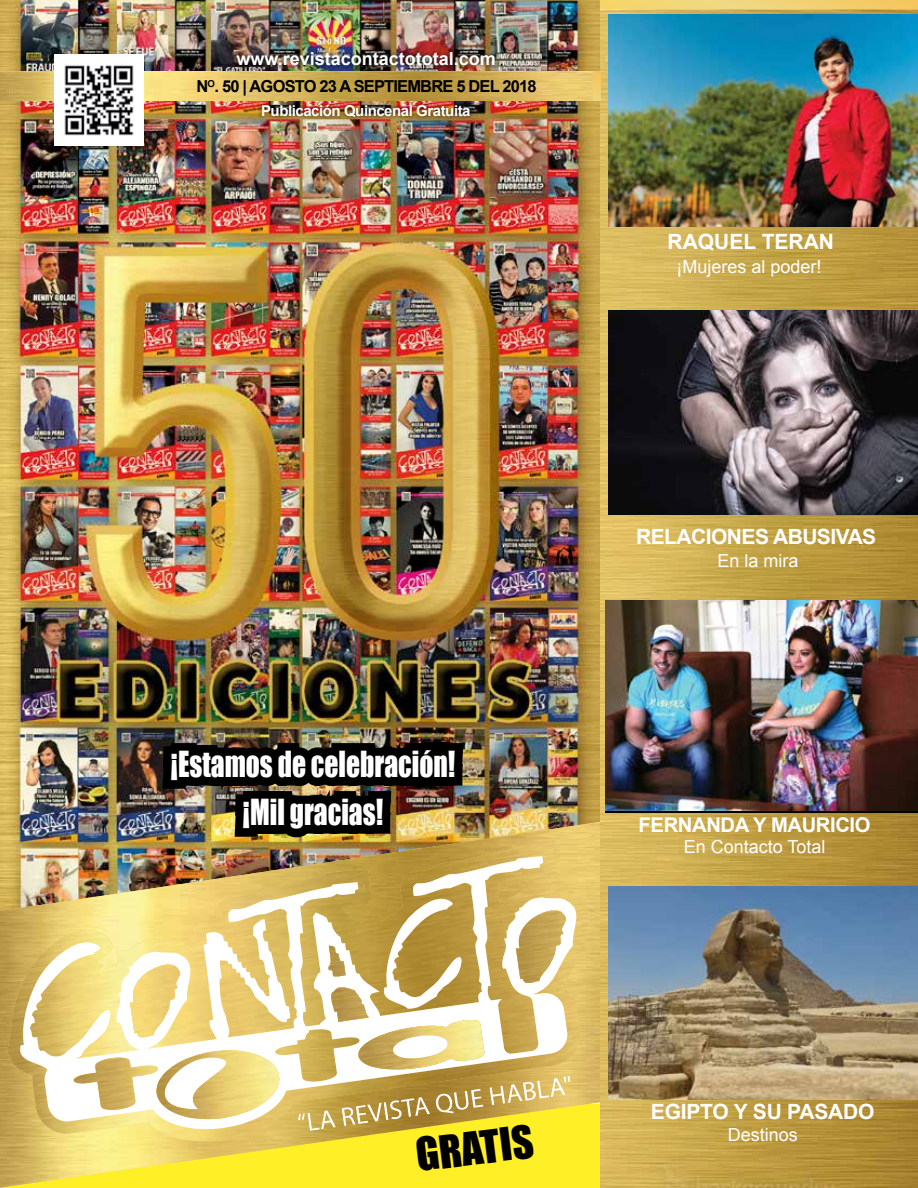
<style>
.page{position:relative;width:918px;height:1188px;background:#fff}
.page>*{position:absolute;margin:0;border:0;box-sizing:border-box;transform-origin:0 0}
.t1{font:42px "Impact";color:#000}
.t2{font:33px/48px "Impact";color:#fff;text-align:center;scale:.83 1}
.t3{font:700 21px "Arial";letter-spacing:-.015em;color:#fff}
.t4{font:700 20.25px "Arial";letter-spacing:-.02em;color:#fff}
.t5{font:18px "Arial";color:#fff}
.t6{font:700 18px "Arial";color:#fff}
.t7{font:700 16.5px "Arial";letter-spacing:-.05em;color:#000}
.t8{font:700 15px "Arial";letter-spacing:-.03em;color:#fff}
</style>
<div class="page">
<img style="left:0;top:0;width:600px;height:822px">
<img style="left:0;top:822px;width:600px;height:366px">
<img style="left:8px;top:843px;width:65px;height:241px">
<svg style="left:20px;top:856px;width:556px;height:274px"></svg>
<img style="left:600px;top:9px;width:318px;height:1179px">
<img style="left:0;top:72px;width:593px;height:28px">
<div style="left:232px;top:48px;width:267px;height:22px;background:#000;opacity:.75"></div>
<div style="left:258px;top:101px;width:216px;height:20px;background:#000;opacity:.75"></div>
<img style="left:54px;top:54px;width:90px;height:91px">
<img style="left:608px;top:14px;width:310px;height:213px">
<img style="left:605px;top:601px;width:313px;height:209px">
<img style="left:608px;top:887px;width:310px;height:212px">
<img style="left:73px;top:513px;width:497px;height:618px">
<img style="left:608px;top:310px;width:310px;height:204px">
<p class="t6" style="left:237px;top:47px;width:261px">www.revistacontactototal.com</p>
<p class="t7" style="left:197px;top:76px;width:77px">N<sup>o</sup> . 50 | Agosto</p>
<p class="t7" style="left:320px;top:76px;width:45px">23 a septiembre</p>
<p class="t7" style="left:456px;top:76px;width:24px">5 del</p>
<p class="t7" style="left:503px;top:76px;width:36px">2018</p>
<p class="t8" style="left:261px;top:101px;width:211px">Publicación Quincenal Gratuita</p>
<h2 class="t2" style="left:171px;top:740px;width:344px">¡Estamos de celebración! ¡Mil gracias!</h2>
<h1 class="t1" style="left:412px;top:1123px;width:119px;rotate:-7deg">GRATIS</h1>
<p class="t3" style="left:668px;top:228px;width:168px">RAQUEL TERAN</p>
<p class="t5" style="left:676px;top:255px;width:147px">¡Mujeres al poder!</p>
<p class="t3" style="left:636px;top:523px;width:242px">RELACIONES ABUSIVAS</p>
<p class="t5" style="left:718px;top:549px;width:83px">En la mira</p>
<p class="t4" style="left:639px;top:812px;width:233px">FERNANDA Y MAURICIO</p>
<p class="t5" style="left:684px;top:835px;width:143px">En Contacto Total</p>
<p class="t3" style="left:651px;top:1098px;width:225px">EGIPTO Y SU PASADO</p>
<p class="t5" style="left:728px;top:1122px;width:72px">Destinos</p>
</div>
